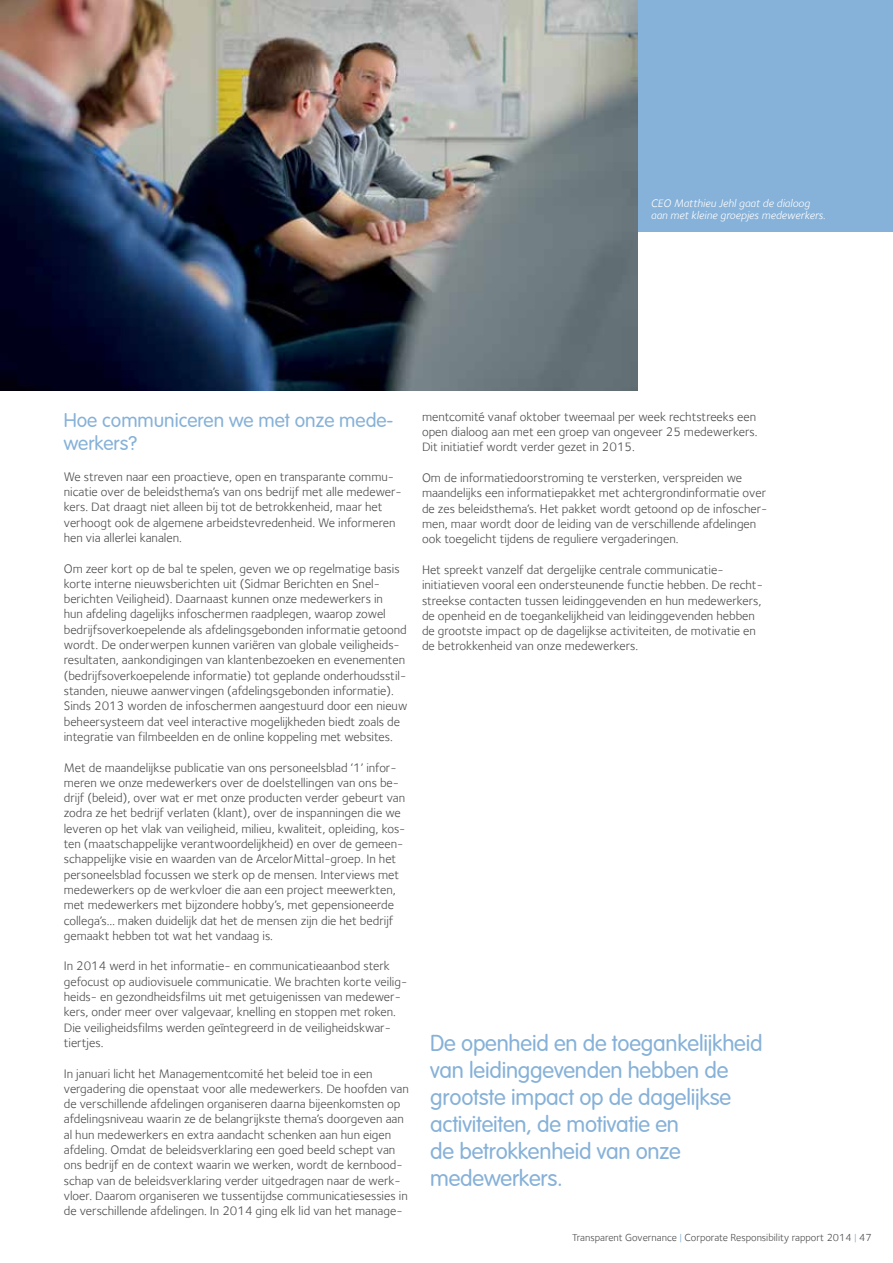
<style>
.page{position:relative;width:893px;height:1263px;background:#fff}
.page>*{position:absolute;margin:0;border:0;box-sizing:border-box;transform-origin:0 0}
.t1{font:300 22.5px/27px "VAG Rounded";letter-spacing:-.01em;color:#86b1d8}
.t2{font:300 19.5px/23.4px "VAG Rounded";color:#86b1d8}
.t3{font:12.75px/15.3px "Foundry Sterling";color:#4d4d4f}
.t4{font:italic 11.25px/12px "Foundry Sterling";color:#fff}
.t5{font:10.5px "Foundry Sterling";color:#4d4d4f}
.s1{color:#86b1d8}
</style>
<div class="page">
<div style="left:0;top:0;width:893px;height:232px;background:#86b1d8"></div>
<img style="left:0;top:0;width:638px;height:390px">
<p class="t4" style="left:651px;top:197px;width:176px">CEO Matthieu Jehl gaat de dialoog aan met kleine groepjes medewerkers.</p>
<h2 class="t2" style="left:64px;top:409px;width:331px">Hoe communiceren we met onze mede&shy;werkers?</h2>
<p class="t3" style="left:64px;top:469px;width:340px">We streven naar een proactieve, open en transparante commu&shy;nicatie over de beleidsthema’s van ons bedrijf met alle medewer&shy;kers. Dat draagt niet alleen bij tot de betrokkenheid, maar het verhoogt ook de algemene arbeidstevredenheid. We informeren hen via allerlei kanalen.</p>
<p class="t3" style="left:64px;top:560px;width:345px">Om zeer kort op de bal te spelen, geven we op regelmatige basis korte interne nieuwsberichten uit (Sidmar Berichten en Snel&shy;berichten Veiligheid). Daarnaast kunnen onze medewerkers in<br>hun afdeling dagelijks infoschermen raadplegen, waarop zowel bedrijfsoverkoepelende als afdelingsgebonden informatie getoond wordt. De onderwerpen kunnen variëren van globale veiligheids&shy;resultaten, aankondigingen van klantenbezoeken en evenementen (bedrijfsoverkoepelende informatie) tot geplande onderhoudsstil&shy;standen, nieuwe aanwervingen (afdelingsgebonden informatie).<br>Sinds 2013 worden de infoschermen aangestuurd door een nieuw beheersysteem dat veel interactive mogelijkheden biedt zoals de integratie van filmbeelden en de online koppeling met websites.</p>
<p class="t3" style="left:64px;top:759px;width:343px">Met de maandelijkse publicatie van ons personeelsblad ‘1’ infor&shy;meren we onze medewerkers over de doelstellingen van ons be&shy;drijf (beleid), over wat er met onze producten verder gebeurt van zodra ze het bedrijf verlaten (klant), over de inspanningen die we leveren op het vlak van veiligheid, milieu, kwaliteit, opleiding, kos&shy;ten (maatschappelijke verantwoordelijkheid) en over de gemeen&shy;schappelijke visie en waarden van de ArcelorMittal-groep. In het personeelsblad focussen we sterk op de mensen. Interviews met medewerkers op de werkvloer die aan een project meewerkten, met medewerkers met bijzondere hobby’s, met gepensioneerde collega’s… maken duidelijk dat het de mensen zijn die het bedrijf gemaakt hebben tot wat het vandaag is.</p>
<p class="t3" style="left:64px;top:958px;width:345px">In 2014 werd in het informatie- en communicatieaanbod sterk gefocust op audiovisuele communicatie. We brachten korte veilig&shy;heids- en gezondheidsfilms uit met getuigenissen van medewer&shy;kers, onder meer over valgevaar, knelling en stoppen met roken.<br>Die veiligheidsfilms werden geïntegreerd in de veiligheidskwar&shy;tiertjes.</p>
<p class="t3" style="left:64px;top:1065px;width:347px">In januari licht het Managementcomité het beleid toe in een vergadering die openstaat voor alle medewerkers. De hoofden van de verschillende afdelingen organiseren daarna bijeenkomsten op afdelingsniveau waarin ze de belangrijkste thema’s doorgeven aan al hun medewerkers en extra aandacht schenken aan hun eigen afdeling. Omdat de beleidsverklaring een goed beeld schept van ons bedrijf en de context waarin we werken, wordt de kernbood&shy;schap van de beleidsverklaring verder uitgedragen naar de werk&shy;vloer. Daarom organiseren we tussentijdse communicatiesessies in de verschillende afdelingen. In 2014 ging elk lid van het manage-</p>
<p class="t3" style="left:422px;top:409px;width:337px;text-align:justify">mentcomité vanaf oktober tweemaal per week rechtstreeks een open dialoog aan met een groep van ongeveer 25 medewerkers.<br>Dit initiatief wordt verder gezet in 2015.</p>
<p class="t3" style="left:422px;top:470px;width:347px">Om de informatiedoorstroming te versterken, verspreiden we maandelijks een informatiepakket met achtergrondinformatie over de zes beleidsthema’s. Het pakket wordt getoond op de infoscher&shy;men, maar wordt door de leiding van de verschillende afdelingen ook toegelicht tijdens de reguliere vergaderingen.</p>
<p class="t3" style="left:422px;top:562px;width:342px">Het spreekt vanzelf dat dergelijke centrale communicatie&shy;initiatieven vooral een ondersteunende functie hebben. De recht&shy;streekse contacten tussen leidinggevenden en hun medewerkers, de openheid en de toegankelijkheid van leidinggevenden hebben de grootste impact op de dagelijkse activiteiten, de motivatie en de betrokkenheid van onze medewerkers.</p>
<h1 class="t1" style="left:430px;top:1030px;width:334px">De openheid en de toegankelijkheid van leidinggevenden hebben de grootste impact op de dagelijkse activiteiten, de motivatie en<br>de betrokkenheid van onze medewerkers.</h1>
<p class="t5" style="left:572px;top:1231px;width:301px">Transparent Governance <span class="s1">|</span> Corporate Responsibility rapport 2014 <span class="s1">|</span> 47</p>
</div>
